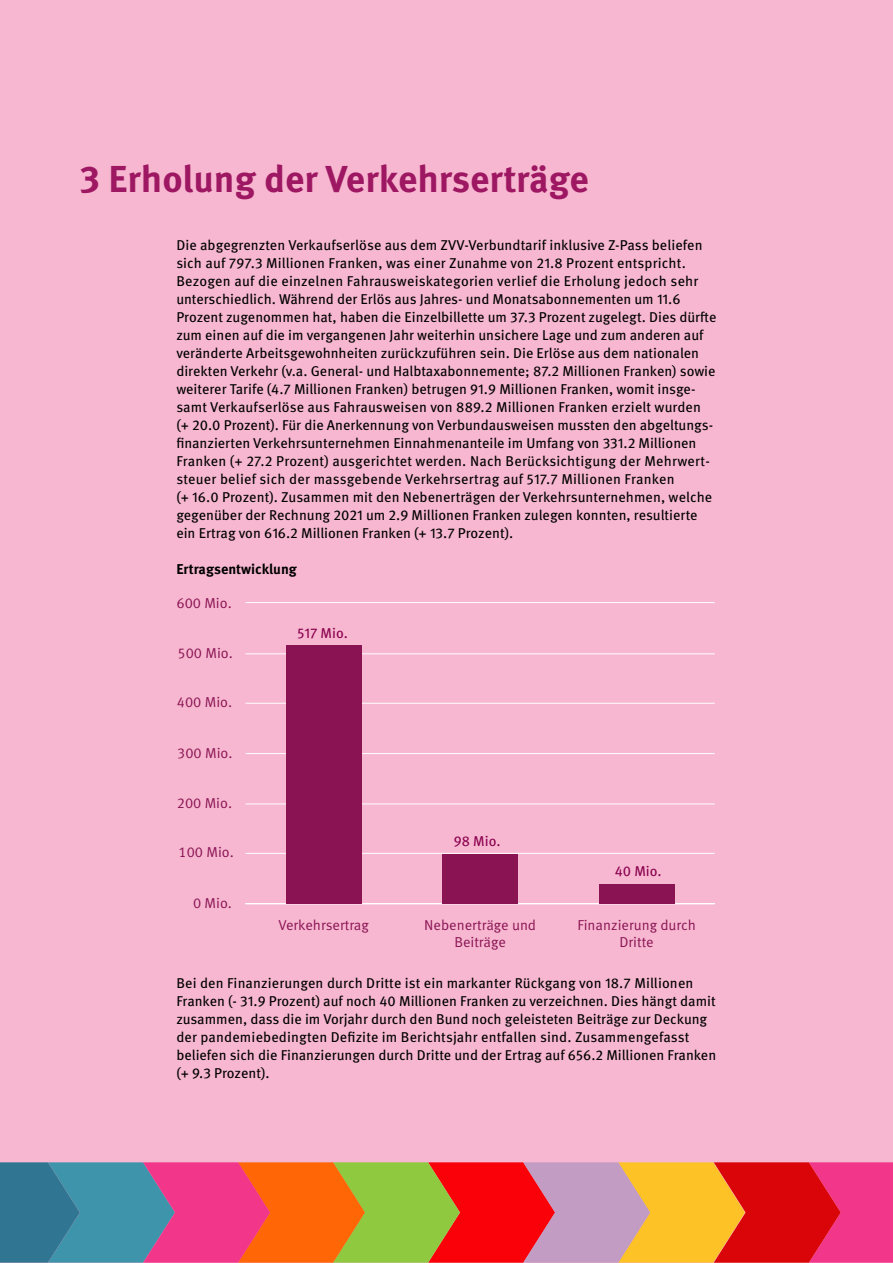
<style>
.page{position:relative;width:893px;height:1263px;background:#f7b7d0}
.page>*{position:absolute;margin:0;border:0;box-sizing:border-box;transform-origin:0 0}
.t1{font:700 37.5px "Meta Pro";color:#9e1762}
.t2{font:14.4px/17.1px "Meta Pro";color:#891353;text-align:center}
.t3{font:14.25px/18px "Meta Pro";color:#000}
.t4{font:14.25px "Meta Pro";color:#8a004f}
.t5{font:700 14.25px "Meta Pro";color:#000}
</style>
<div class="page">
<svg style="left:0;top:1162px;width:893px;height:101px;background:#c26858"></svg>
<hr style="left:246px;top:853px;width:469px;height:1px;background:#fff">
<hr style="left:246px;top:803px;width:469px;height:1px;background:#fff">
<hr style="left:246px;top:753px;width:469px;height:1px;background:#fff">
<hr style="left:246px;top:703px;width:469px;height:1px;background:#fff">
<hr style="left:246px;top:653px;width:469px;height:1px;background:#fff">
<hr style="left:246px;top:602px;width:469px;height:1px;background:#fff">
<hr style="left:246px;top:903px;width:469px;height:1px;background:#fff">
<div style="left:286px;top:645px;width:75px;height:259px;background:#891353"></div>
<div style="left:442px;top:855px;width:76px;height:49px;background:#891353"></div>
<div style="left:599px;top:884px;width:75px;height:20px;background:#891353"></div>
<h1 class="t1" style="left:80px;top:150px;width:510px">3 Erholung der Verkehrserträge</h1>
<p class="t3" style="left:176px;top:235px;width:542px">Die abgegrenzten Verkaufserlöse aus dem ZVV-Verbundtarif inklusive Z-Pass beliefen sich auf 797.3 Millionen Franken, was einer Zunahme von 21.8 Prozent entspricht.<br>Bezogen auf die einzelnen Fahrausweiskategorien verlief die Erholung jedoch sehr unterschiedlich. Während der Erlös aus Jahres- und Monatsabonnementen um 11.6<br>Prozent zugenommen hat, haben die Einzelbillette um 37.3 Prozent zugelegt. Dies dürfte zum einen auf die im vergangenen Jahr weiterhin unsichere Lage und zum anderen auf veränderte Arbeitsgewohnheiten zurückzuführen sein. Die Erlöse aus dem nationalen direkten Verkehr (v.a. General- und Halbtaxabonnemente; 87.2 Millionen Franken) sowie weiterer Tarife (4.7 Millionen Franken) betrugen 91.9 Millionen Franken, womit insge&shy;samt Verkaufserlöse aus Fahrausweisen von 889.2 Millionen Franken erzielt wurden (+ 20.0 Prozent). Für die Anerkennung von Verbundausweisen mussten den abgeltungs&shy;finanzierten Verkehrsunternehmen Einnahmenanteile im Umfang von 331.2 Millionen Franken (+ 27.2 Prozent) ausgerichtet werden. Nach Berücksichtigung der Mehrwert&shy;steuer belief sich der massgebende Verkehrsertrag auf 517.7 Millionen Franken<br>(+ 16.0 Prozent). Zusammen mit den Nebenerträgen der Verkehrsunternehmen, welche gegenüber der Rechnung 2021 um 2.9 Millionen Franken zulegen konnten, resultierte ein Ertrag von 616.2 Millionen Franken (+ 13.7 Prozent).</p>
<p class="t5" style="left:176px;top:558px;width:122px">Ertragsentwicklung</p>
<p class="t2" style="left:176px;top:593px;width:57px">600 Mio.</p>
<p class="t2" style="left:178px;top:643px;width:57px">500 Mio.</p>
<p class="t2" style="left:177px;top:693px;width:57px">400 Mio.</p>
<p class="t2" style="left:177px;top:743px;width:57px">300 Mio.</p>
<p class="t2" style="left:177px;top:793px;width:57px">200 Mio.</p>
<p class="t2" style="left:179px;top:843px;width:57px">100 Mio.</p>
<p class="t2" style="left:193px;top:893px;width:40px">0 Mio.</p>
<p class="t4" style="left:297px;top:622px;width:52px">517 Mio.</p>
<p class="t4" style="left:454px;top:830px;width:48px">98 Mio.</p>
<p class="t4" style="left:615px;top:860px;width:48px">40 Mio.</p>
<p class="t2" style="left:279px;top:916px;width:92px">Verkehrsertrag</p>
<p class="t2" style="left:424px;top:916px;width:113px">Nebenerträge und<br>Beiträge</p>
<p class="t2" style="left:577px;top:916px;width:120px">Finanzierung durch<br>Dritte</p>
<p class="t3" style="left:176px;top:973px;width:541px">Bei den Finanzierungen durch Dritte ist ein markanter Rückgang von 18.7 Millionen Franken (- 31.9 Prozent) auf noch 40 Millionen Franken zu verzeichnen. Dies hängt damit zusammen, dass die im Vorjahr durch den Bund noch geleisteten Beiträge zur Deckung der pandemiebedingten Defizite im Berichtsjahr entfallen sind. Zusammengefasst beliefen sich die Finanzierungen durch Dritte und der Ertrag auf 656.2 Millionen Franken (+ 9.3 Prozent).</p>
</div>
